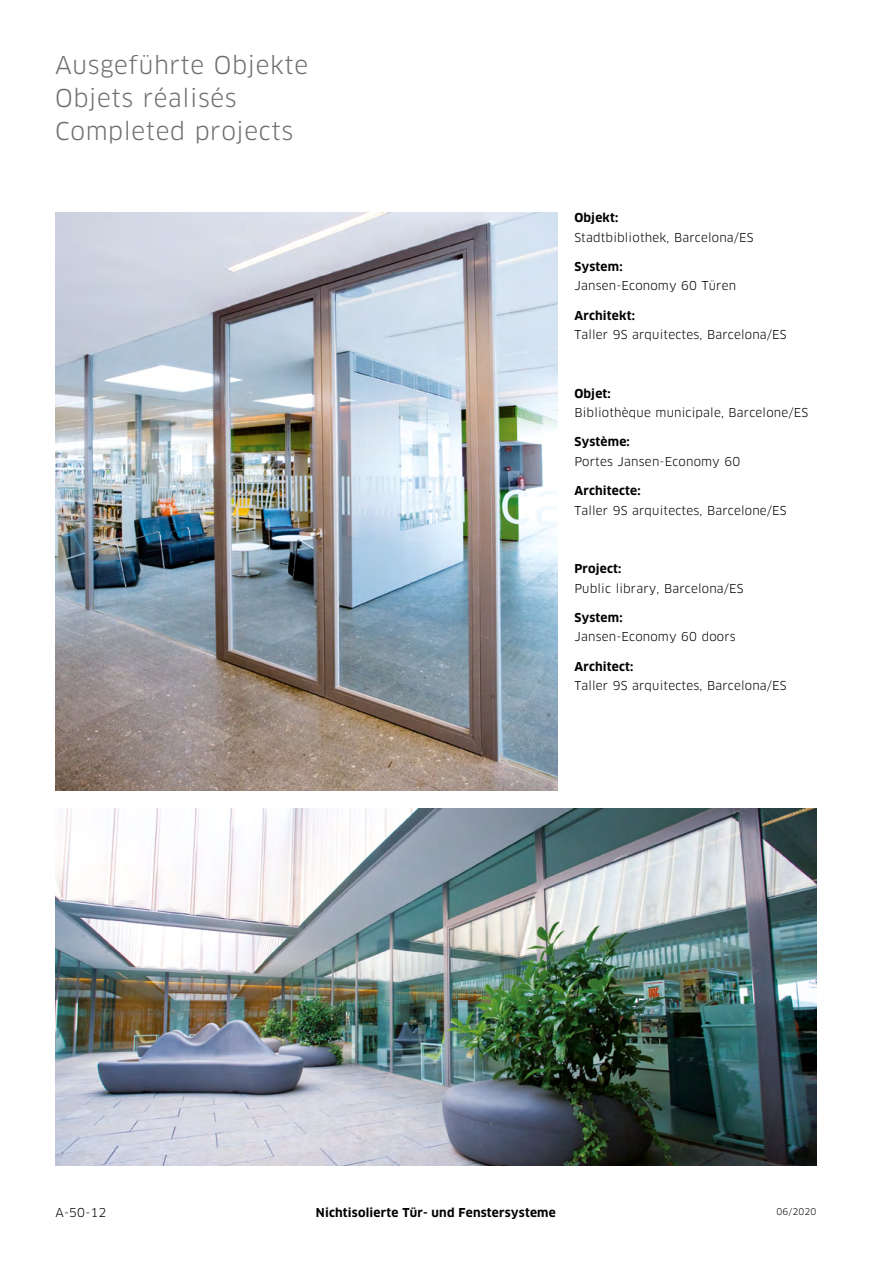
<style>
.page{position:relative;width:893px;height:1263px;background:#fff}
.page>*{position:absolute;margin:0;border:0;box-sizing:border-box;transform-origin:0 0}
.t1{font:24px/33px "Clan Pro";letter-spacing:.025em;color:#706f6f}
.t2{font:12px "Clan Pro";letter-spacing:.015em;color:#000}
.t3{font:700 12px "Clan Pro";letter-spacing:.015em;color:#000}
.t4{font:9px "Clan Pro";letter-spacing:.015em;color:#000}
</style>
<div class="page">
<img style="left:55px;top:808px;width:761px;height:357px">
<img style="left:55px;top:213px;width:502px;height:577px">
<h1 class="t1" style="left:55px;top:49px;width:254px">Ausgeführte Objekte<br>Objets réalisés<br>Completed projects</h1>
<p class="t3" style="left:574px;top:211px;width:46px">Objekt:</p>
<p class="t2" style="left:574px;top:230px;width:181px">Stadtbibliothek, Barcelona/ES</p>
<p class="t3" style="left:574px;top:259px;width:50px">System:</p>
<p class="t2" style="left:574px;top:279px;width:163px">Jansen-Economy 60 Türen</p>
<p class="t3" style="left:574px;top:308px;width:62px">Architekt:</p>
<p class="t2" style="left:574px;top:327px;width:214px">Taller 9S arquitectes, Barcelona/ES</p>
<p class="t3" style="left:574px;top:386px;width:38px">Objet:</p>
<p class="t2" style="left:574px;top:405px;width:235px">Bibliothèque municipale, Barcelone/ES</p>
<p class="t3" style="left:574px;top:435px;width:57px">Système:</p>
<p class="t2" style="left:574px;top:454px;width:167px">Portes Jansen-Economy 60</p>
<p class="t3" style="left:574px;top:484px;width:68px">Architecte:</p>
<p class="t2" style="left:574px;top:503px;width:214px">Taller 9S arquitectes, Barcelone/ES</p>
<p class="t3" style="left:574px;top:562px;width:49px">Project:</p>
<p class="t2" style="left:574px;top:581px;width:171px">Public library, Barcelona/ES</p>
<p class="t3" style="left:574px;top:610px;width:50px">System:</p>
<p class="t2" style="left:574px;top:630px;width:163px">Jansen-Economy 60 doors</p>
<p class="t3" style="left:574px;top:659px;width:61px">Architect:</p>
<p class="t2" style="left:574px;top:679px;width:214px">Taller 9S arquitectes, Barcelona/ES</p>
<p class="t2" style="left:56px;top:1205px;width:52px">A-50-12</p>
<p class="t3" style="left:316px;top:1206px;width:241px">Nichtisolierte Tür- und Fenstersysteme</p>
<p class="t4" style="left:776px;top:1206px;width:41px">06/2020</p>
</div>
